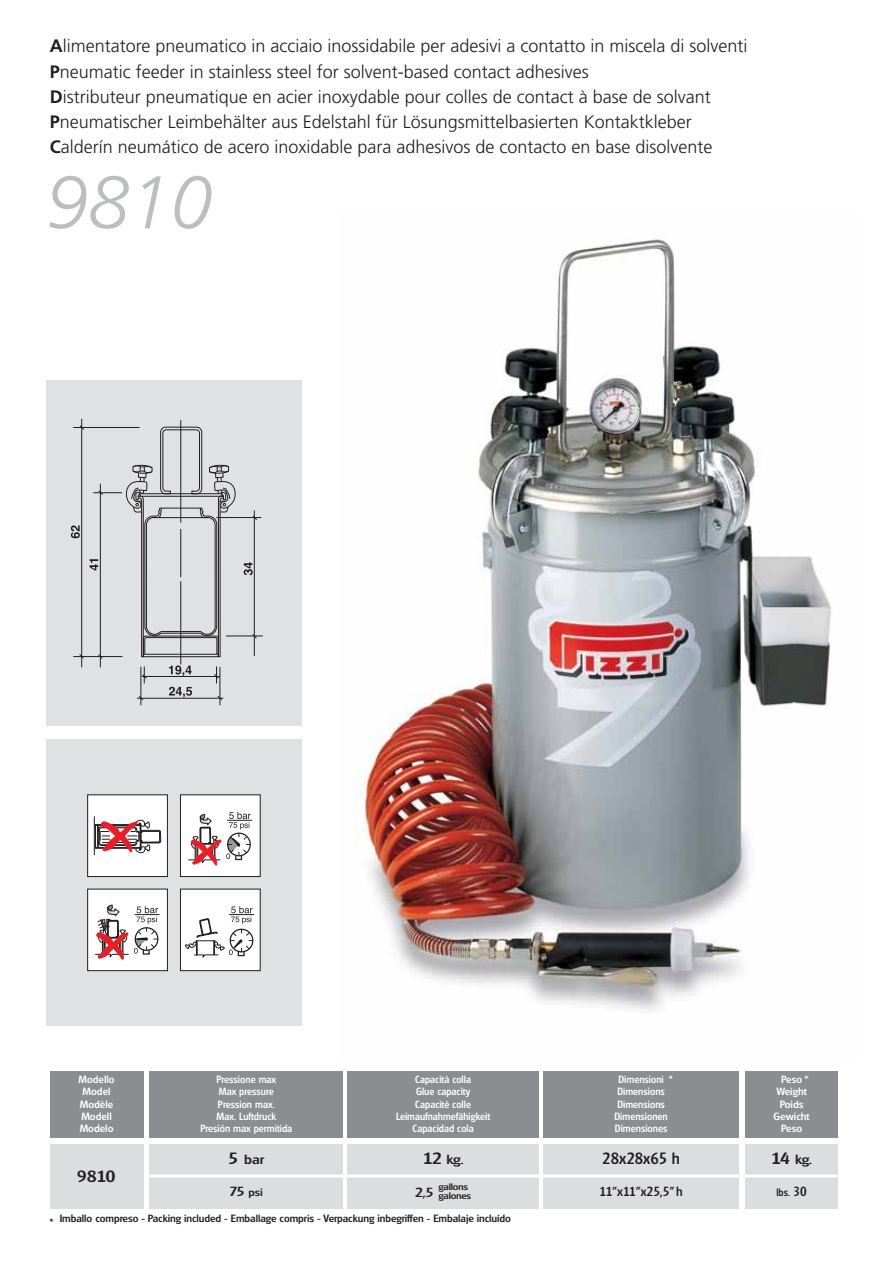
<style>
.page{position:relative;width:893px;height:1263px;background:#fff}
.page>*{position:absolute;margin:0;border:0;box-sizing:border-box;transform-origin:0 0}
.t1{font:italic 300 74.55px "Frutiger";color:#bcbec0}
.t2{font:300 18px/25.2px "Frutiger";color:#231f20}
.t3{font:500 15.9px "Glasgow";color:#231f20}
.t4{font:500 15.9px "Glasgow";color:#231f20;scale:1.2 1}
.t5{font:500 12.9px "Glasgow";color:#231f20}
.t6{font:500 12.9px "Glasgow";color:#231f20;scale:1.21 1}
.t7{font:500 12.75px "Glasgow";letter-spacing:-.015em;color:#231f20;scale:1.21 1}
.t8{font:500 10.35px "Glasgow";color:#231f20;scale:.96 1}
.t9{font:500 10.35px "Glasgow";color:#231f20;scale:1.21 1}
.t10{font:500 10.2px/12.3px "Glasgow";color:#fff;text-align:center}
.t11{font:500 10.2px "Glasgow";letter-spacing:-.005em;color:#231f20;scale:1.09 1}
.t12{font:500 10.2px/12.3px "Glasgow";color:#fff;scale:1.09 1}
.t13{font:500 9px/8.9px "Glasgow";letter-spacing:-.03em;color:#231f20;scale:1.21 1}
.s1{font-weight:700}
.s2{font-size:15.9px}
.s3{font-size:12.9px}
</style>
<div class="page">
<img style="left:358px;top:237px;width:473px;height:774px">
<div style="left:46px;top:380px;width:256px;height:346px;background:#e0e1e2"></div>
<hr style="left:181px;top:420px;width:1px;height:103px;background:#231f20">
<hr style="left:141px;top:667px;width:1px;height:38px;background:#231f20">
<hr style="left:220px;top:667px;width:1px;height:38px;background:#231f20">
<hr style="left:81px;top:419px;width:1px;height:248px;background:#231f20">
<svg style="left:71px;top:425px;width:165px;height:276px"></svg>
<hr style="left:73px;top:427px;width:67px;height:1px;background:#231f20">
<hr style="left:216px;top:517px;width:45px;height:1px;background:#231f20">
<hr style="left:226px;top:636px;width:37px;height:1px;background:#231f20">
<hr style="left:254px;top:510px;width:1px;height:146px;background:#231f20">
<svg style="left:252px;top:633px;width:6px;height:6px"></svg>
<svg style="left:252px;top:515px;width:5px;height:6px"></svg>
<svg style="left:244px;top:562px;width:9px;height:13px"></svg>
<div style="left:46px;top:739px;width:256px;height:287px;background:#e0e1e2"></div>
<div style="left:180px;top:795px;width:80px;height:81px;background:#fff"></div>
<div style="left:180px;top:794px;width:81px;height:83px;border:1px solid #231f20"></div>
<svg style="left:188px;top:812px;width:65px;height:54px"></svg>
<div style="left:180px;top:889px;width:80px;height:82px;background:#fff"></div>
<div style="left:180px;top:889px;width:81px;height:82px;border:1px solid #231f20"></div>
<svg style="left:185px;top:906px;width:70px;height:52px"></svg>
<div style="left:88px;top:889px;width:79px;height:82px;background:#fff"></div>
<div style="left:87px;top:889px;width:81px;height:82px;border:1px solid #231f20"></div>
<svg style="left:95px;top:904px;width:65px;height:56px"></svg>
<div style="left:88px;top:795px;width:79px;height:81px;background:#fff"></div>
<div style="left:87px;top:794px;width:81px;height:83px;border:1px solid #231f20"></div>
<hr style="left:94px;top:817px;width:1px;height:38px;background:#231f20">
<svg style="left:95px;top:819px;width:67px;height:35px"></svg>
<div style="left:347px;top:1143px;width:192px;height:65px;background:#dcddde"></div>
<div style="left:150px;top:1143px;width:193px;height:65px;background:#dcddde"></div>
<hr style="left:150px;top:1174px;width:194px;height:3px;background:#fff">
<div style="left:745px;top:1071px;width:93px;height:66px;background:#8b8d90"></div>
<div style="left:745px;top:1143px;width:93px;height:65px;background:#dcddde"></div>
<div style="left:543px;top:1071px;width:196px;height:66px;background:#8b8d90"></div>
<div style="left:543px;top:1143px;width:196px;height:65px;background:#dcddde"></div>
<div style="left:347px;top:1071px;width:192px;height:66px;background:#8b8d90"></div>
<div style="left:150px;top:1071px;width:193px;height:66px;background:#8b8d90"></div>
<div style="left:50px;top:1071px;width:93px;height:66px;background:#8b8d90"></div>
<div style="left:50px;top:1143px;width:93px;height:65px;background:#dcddde"></div>
<hr style="left:345px;top:1174px;width:496px;height:3px;background:#fff">
<p class="t2" style="left:50px;top:35px;width:699px"><span class="s1">A</span>limentatore pneumatico in acciaio inossidabile per adesivi a contatto in miscela di solventi <span class="s1">P</span>neumatic feeder in stainless steel for solvent-based contact adhesives<br><span class="s1">D</span>istributeur pneumatique en acier inoxydable pour colles de contact à base de solvant <span class="s1">P</span>neumatischer Leimbehälter aus Edelstahl für Lösungsmittelbasierten Kontaktkleber <span class="s1">C</span>alderín neumático de acero inoxidable para adhesivos de contacto en base disolvente</p>
<h1 class="t1" style="left:46px;top:172px;width:167px">9810</h1>
<p class="t12" style="left:79px;top:1074px;width:35px">Modello<br>Model<br>Modèle<br>Modell<br>Modelo</p>
<p class="t4" style="left:77px;top:1170px;width:34px">9810</p>
<p class="t10" style="left:396px;top:1074px;width:96px">Capacità colla<br>Glue capacity<br>Capacité colle<br>Leimaufnahmefähigkeit<br>Capacidad cola</p>
<p class="t10" style="left:200px;top:1074px;width:93px">Pressione max<br>Max pressure<br>Pression max.<br>Max. Luftdruck<br>Presión max permitida</p>
<p class="t10" style="left:614px;top:1074px;width:55px">Dimensioni<br>Dimensions<br>Dimensions<br>Dimensionen<br>Dimensiones</p>
<p class="t12" style="left:669px;top:1074px;width:5px">*</p>
<p class="t12" style="left:781px;top:1074px;width:27px">Peso *</p>
<p class="t12" style="left:776px;top:1087px;width:30px">Weight</p>
<p class="t12" style="left:780px;top:1099px;width:23px">Poids</p>
<p class="t12" style="left:774px;top:1111px;width:35px">Gewicht</p>
<p class="t12" style="left:781px;top:1123px;width:21px">Peso</p>
<p class="t7" style="left:228px;top:1154px;width:31px"><span class="s2">5</span> bar</p>
<p class="t7" style="left:423px;top:1154px;width:35px"><span class="s2">12</span> kg.</p>
<p class="t3" style="left:602px;top:1152px;width:79px">28x28x65 h</p>
<p class="t7" style="left:771px;top:1154px;width:35px"><span class="s2">14</span> kg.</p>
<p class="t6" style="left:415px;top:1187px;width:17px">2,5</p>
<p class="t13" style="left:439px;top:1184px;width:29px">gallons galones</p>
<p class="t11" style="left:50px;top:1214px;width:425px">* Imballo compreso - Packing included - Emballage compris - Verpackung inbegriffen - Embalaje incluído</p>
<p class="t8" style="left:776px;top:1189px;width:33px">lbs. <span class="s3">30</span></p>
<p class="t5" style="left:600px;top:1187px;width:85px">11”x11”x25,5” h</p>
<p class="t9" style="left:230px;top:1189px;width:29px"><span class="s3">75</span> psi</p>
</div>
